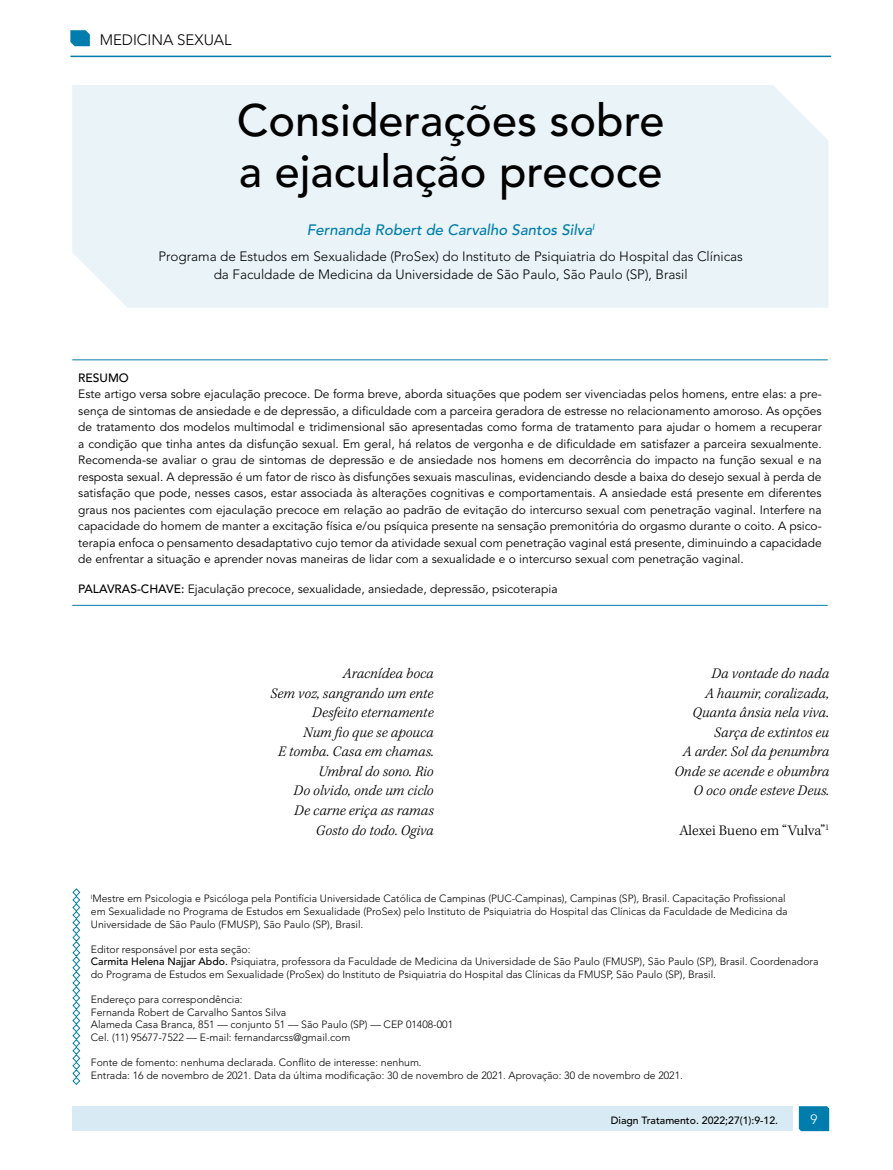
<style>
.page{position:relative;width:893px;height:1170px;background:#fff}
.page>*{position:absolute;margin:0;border:0;box-sizing:border-box;transform-origin:0 0}
.t1{font:500 45px/51px "Avenir LT Std";color:#000}
.t2{font:italic 300 15px/19.5px "Kepler Std";color:#000;text-align:right}
.t3{font:italic 500 15px "Avenir LT Std";color:#007dac}
.t4{font:300 15px "Kepler Std";color:#000}
.t5{font:300 15px "Avenir LT Std";color:#000}
.t6{font:300 13.5px/18px "Avenir LT Std";color:#000;text-align:center}
.t7{font:300 13.5px "Avenir LT Std";color:#fff}
.t8{font:12px/16.5px "Avenir LT Std";color:#000;text-align:justify}
.t9{font:500 12px "Avenir LT Std";color:#000}
.t10{font:300 10.5px/12.6px "Avenir LT Std";color:#000}
.t11{font:500 10.5px "Avenir LT Std";color:#000}
.s1{font-weight:500}
</style>
<div class="page">
<div style="left:72px;top:85px;width:756px;height:223px;background:#e9f3f8"></div>
<svg style="left:72px;top:888px;width:9px;height:197px"></svg>
<hr style="left:72px;top:359px;width:756px;height:1px;background:#007dac">
<hr style="left:72px;top:605px;width:756px;height:1px;background:#007dac">
<svg style="left:70px;top:30px;width:20px;height:16px"></svg>
<hr style="left:70px;top:56px;width:761px;height:1px;background:#007dac">
<svg style="left:799px;top:1106px;width:30px;height:24px"></svg>
<div style="left:72px;top:1106px;width:721px;height:24px;background:#d8eaf4"></div>
<p class="t5" style="left:100px;top:31px;width:133px">MEDICINA SEXUAL</p>
<h1 class="t1" style="left:237px;top:96px;width:429px">Considerações sobre a ejaculação precoce</h1>
<p class="t3" style="left:307px;top:221px;width:289px">Fernanda Robert de Carvalho Santos Silva<sup>I</sup></p>
<p class="t6" style="left:158px;top:248px;width:586px">Programa de Estudos em Sexualidade (ProSex) do Instituto de Psiquiatria do Hospital das Clínicas da Faculdade de Medicina da Universidade de São Paulo, São Paulo (SP), Brasil</p>
<p class="t9" style="left:78px;top:370px;width:52px">RESUMO</p>
<p class="t8" style="left:78px;top:386px;width:745px">Este artigo versa sobre ejaculação precoce. De forma breve, aborda situações que podem ser vivenciadas pelos homens, entre elas: a pre&shy;sença de sintomas de ansiedade e de depressão, a dificuldade com a parceira geradora de estresse no relacionamento amoroso. As opções de tratamento dos modelos multimodal e tridimensional são apresentadas como forma de tratamento para ajudar o homem a recuperar a condição que tinha antes da disfunção sexual. Em geral, há relatos de vergonha e de dificuldade em satisfazer a parceira sexualmente.<br>Recomenda-se avaliar o grau de sintomas de depressão e de ansiedade nos homens em decorrência do impacto na função sexual e na resposta sexual. A depressão é um fator de risco às disfunções sexuais masculinas, evidenciando desde a baixa do desejo sexual à perda de satisfação que pode, nesses casos, estar associada às alterações cognitivas e comportamentais. A ansiedade está presente em diferentes graus nos pacientes com ejaculação precoce em relação ao padrão de evitação do intercurso sexual com penetração vaginal. Interfere na capacidade do homem de manter a excitação física e/ou psíquica presente na sensação premonitória do orgasmo durante o coito. A psico&shy;terapia enfoca o pensamento desadaptativo cujo temor da atividade sexual com penetração vaginal está presente, diminuindo a capacidade de enfrentar a situação e aprender novas maneiras de lidar com a sexualidade e o intercurso sexual com penetração vaginal.</p>
<p class="t8" style="left:78px;top:580px;width:481px"><span class="s1">PALAVRAS-CHAVE:</span> Ejaculação precoce, sexualidade, ansiedade, depressão, psicoterapia</p>
<p class="t2" style="left:270px;top:664px;width:165px">Aracnídea boca<br>Sem voz, sangrando um ente<br>Desfeito eternamente<br>Num fio que se apouca<br>E tomba. Casa em chamas.<br>Umbral do sono. Rio<br>Do olvido, onde um ciclo<br>De carne eriça as ramas<br>Gosto do todo. Ogiva</p>
<p class="t2" style="left:674px;top:664px;width:156px">Da vontade do nada<br>A haumir, coralizada,<br>Quanta ânsia nela viva.<br>Sarça de extintos eu<br>A arder. Sol da penumbra<br>Onde se acende e obumbra<br>O oco onde esteve Deus.</p>
<p class="t4" style="left:679px;top:821px;width:151px">Alexei Bueno em “Vulva”<sup>1</sup></p>
<p class="t10" style="left:91px;top:892px;width:698px"><sup>I</sup>Mestre em Psicologia e Psicóloga pela Pontifícia Universidade Católica de Campinas (PUC-Campinas), Campinas (SP), Brasil. Capacitação Profissional em Sexualidade no Programa de Estudos em Sexualidade (ProSex) pelo Instituto de Psiquiatria do Hospital das Clínicas da Faculdade de Medicina da<br>Universidade de São Paulo (FMUSP), São Paulo (SP), Brasil.</p>
<p class="t10" style="left:91px;top:942px;width:729px">Editor responsável por esta seção:<br><span class="s1">Carmita Helena Najjar Abdo.</span> Psiquiatra, professora da Faculdade de Medicina da Universidade de São Paulo (FMUSP), São Paulo (SP), Brasil. Coordenadora do Programa de Estudos em Sexualidade (ProSex) do Instituto de Psiquiatria do Hospital das Clínicas da FMUSP, São Paulo (SP), Brasil.</p>
<p class="t10" style="left:91px;top:993px;width:364px">Endereço para correspondência:<br>Fernanda Robert de Carvalho Santos Silva<br>Alameda Casa Branca, 851 — conjunto 51 — São Paulo (SP) — CEP 01408-001<br>Cel. (11) 95677-7522 — E-mail: fernandarcss@gmail.com</p>
<p class="t10" style="left:91px;top:1056px;width:594px">Fonte de fomento: nenhuma declarada. Conflito de interesse: nenhum.<br>Entrada: 16 de novembro de 2021. Data da última modificação: 30 de novembro de 2021. Aprovação: 30 de novembro de 2021.</p>
<p class="t11" style="left:611px;top:1114px;width:169px">Diagn Tratamento. 2022;27(1):9-12.</p>
<p class="t7" style="left:810px;top:1111px;width:9px">9</p>
</div>
